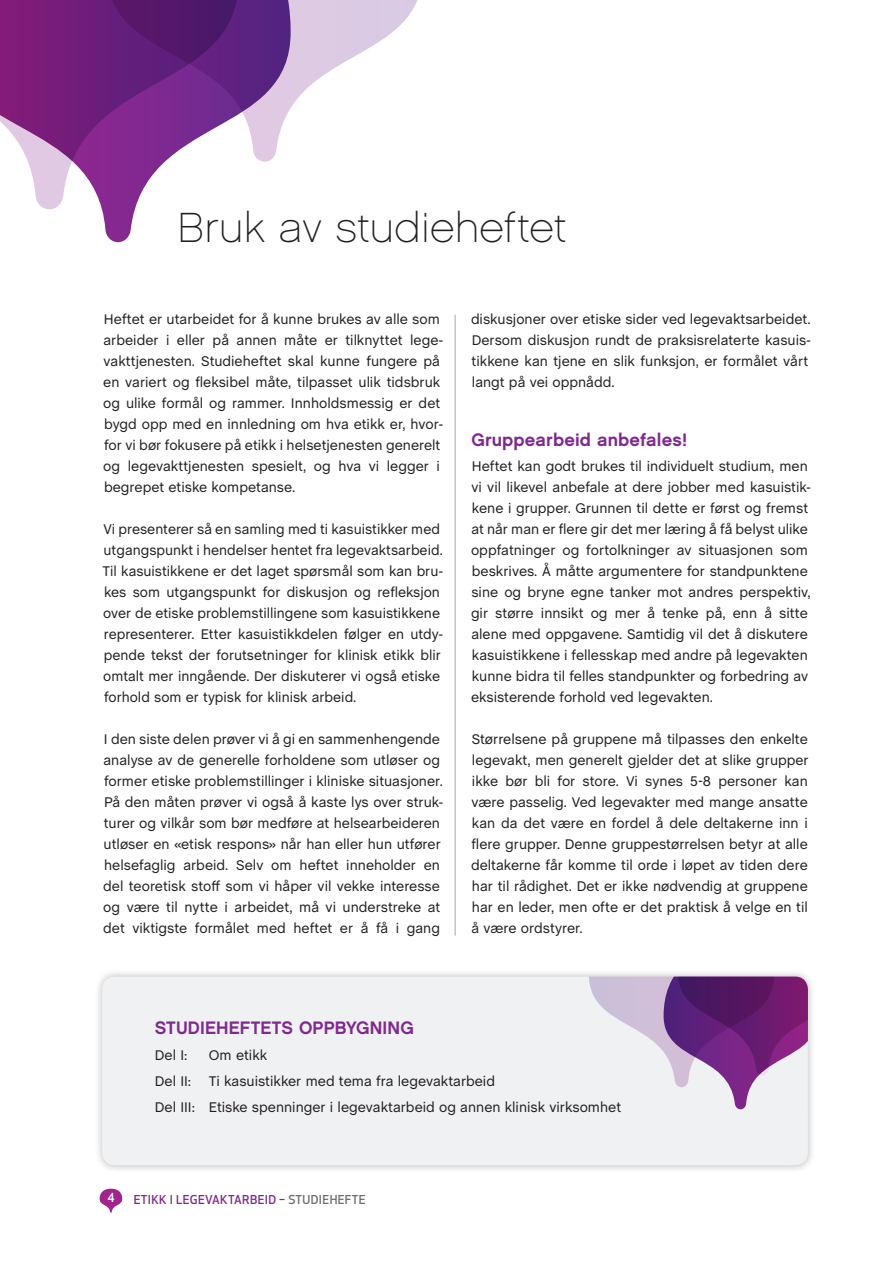
<style>
.page{position:relative;width:893px;height:1263px;background:#fff}
.page>*{position:absolute;margin:0;border:0;box-sizing:border-box;transform-origin:0 0}
.t1{font:42px "Chalet Paris Nineteen Sixty";letter-spacing:.02em;color:#231f20}
.t2{font:18px "Chalet New York Nineteen Sixty";letter-spacing:.01em;color:#802990}
.t3{font:14.25px/21px "Chalet";color:#231f20}
.t4{font:500 12px "Apex New";letter-spacing:.03em;color:#802990}
.t5{font:500 12px "Apex New";color:#fff}
.s1{color:#6c6d70}
</style>
<div class="page">
<svg style="left:100px;top:1189px;width:22px;height:24px"></svg>
<hr style="left:455px;top:315px;width:1px;height:620px;background:#a8a9ad">
<div style="left:94px;top:968px;width:722px;height:205px;background:#231f20;opacity:.3"></div>
<div style="left:102px;top:976px;width:706px;height:189px;background:#f0f1f2;border-radius:13px"></div>
<svg style="left:589px;top:976px;width:219px;height:133px"></svg>
<svg style="left:291px;top:0;width:127px;height:107px"></svg>
<svg style="left:48px;top:0;width:243px;height:242px"></svg>
<svg style="left:0;top:0;width:239px;height:209px"></svg>
<h1 class="t1" style="left:178px;top:203px;width:390px">Bruk av studieheftet</h1>
<p class="t3" style="left:103px;top:309px;width:342px">Heftet er utarbeidet for å kunne brukes av alle som arbeider i eller på annen måte er tilknyttet lege&shy;vakttjenesten. Studieheftet skal kunne fungere på en variert og fleksibel måte, tilpasset ulik tidsbruk og ulike formål og rammer. Innholdsmessig er det bygd opp med en innledning om hva etikk er, hvor&shy;for vi bør fokusere på etikk i helsetjenesten generelt og legevakttjenesten spesielt, og hva vi legger i begrepet etiske kompetanse.</p>
<p class="t3" style="left:103px;top:519px;width:342px">Vi presenterer så en samling med ti kasuistikker med utgangspunkt i hendelser hentet fra legevaktsarbeid.<br>Til kasuistikkene er det laget spørsmål som kan bru&shy;kes som utgangspunkt for diskusjon og refleksjon over de etiske problemstillingene som kasuistikkene representerer. Etter kasuistikkdelen følger en utdy&shy;pende tekst der forutsetninger for klinisk etikk blir omtalt mer inngående. Der diskuterer vi også etiske forhold som er typisk for klinisk arbeid.</p>
<p class="t3" style="left:103px;top:729px;width:342px">I den siste delen prøver vi å gi en sammenhengende analyse av de generelle forholdene som utløser og former etiske problemstillinger i kliniske situasjoner.<br>På den måten prøver vi også å kaste lys over struk&shy;turer og vilkår som bør medføre at helsearbeideren utløser en «etisk respons» når han eller hun utfører helsefaglig arbeid. Selv om heftet inneholder en del teoretisk stoff som vi håper vil vekke interesse og være til nytte i arbeidet, må vi understreke at det viktigste formålet med heftet er å få i gang</p>
<p class="t3" style="left:471px;top:309px;width:342px">diskusjoner over etiske sider ved legevaktsarbeidet.<br>Dersom diskusjon rundt de praksisrelaterte kasuis&shy;tikkene kan tjene en slik funksjon, er formålet vårt langt på vei oppnådd.</p>
<p class="t2" style="left:471px;top:428px;width:217px">Gruppearbeid anbefales!</p>
<p class="t3" style="left:471px;top:456px;width:342px">Heftet kan godt brukes til individuelt studium, men vi vil likevel anbefale at dere jobber med kasuistik&shy;kene i grupper. Grunnen til dette er først og fremst at når man er flere gir det mer læring å få belyst ulike oppfatninger og fortolkninger av situasjonen som beskrives. Å måtte argumentere for standpunktene sine og bryne egne tanker mot andres perspektiv, gir større innsikt og mer å tenke på, enn å sitte alene med oppgavene. Samtidig vil det å diskutere kasuistikkene i fellesskap med andre på legevakten kunne bidra til felles standpunkter og forbedring av eksisterende forhold ved legevakten.</p>
<p class="t3" style="left:471px;top:729px;width:339px;text-align:justify">Størrelsene på gruppene må tilpasses den enkelte legevakt, men generelt gjelder det at slike grupper ikke bør bli for store. Vi synes 5-8 personer kan være passelig. Ved legevakter med mange ansatte kan da det være en fordel å dele deltakerne inn i flere grupper. Denne gruppestørrelsen betyr at alle deltakerne får komme til orde i løpet av tiden dere har til rådighet. Det er ikke nødvendig at gruppene har en leder, men ofte er det praktisk å velge en til å være ordstyrer.</p>
<p class="t2" style="left:155px;top:1016px;width:258px">Studieheftets oppbygning</p>
<p class="t3" style="left:155px;top:1045px;width:34px">Del I:</p>
<p class="t3" style="left:155px;top:1043px;width:468px;line-height:26px;text-indent:54px">Om etikk<br>Del II: Ti kasuistikker med tema fra legevaktarbeid<br>Del III: Etiske spenninger i legevaktarbeid og annen klinisk virksomhet</p>
<p class="t5" style="left:107px;top:1190px;width:9px">4</p>
<p class="t4" style="left:134px;top:1192px;width:232px">ETIKK I LEGEVAKTARBEID – <span class="s1">STUDIEHEFTE</span></p>
</div>
